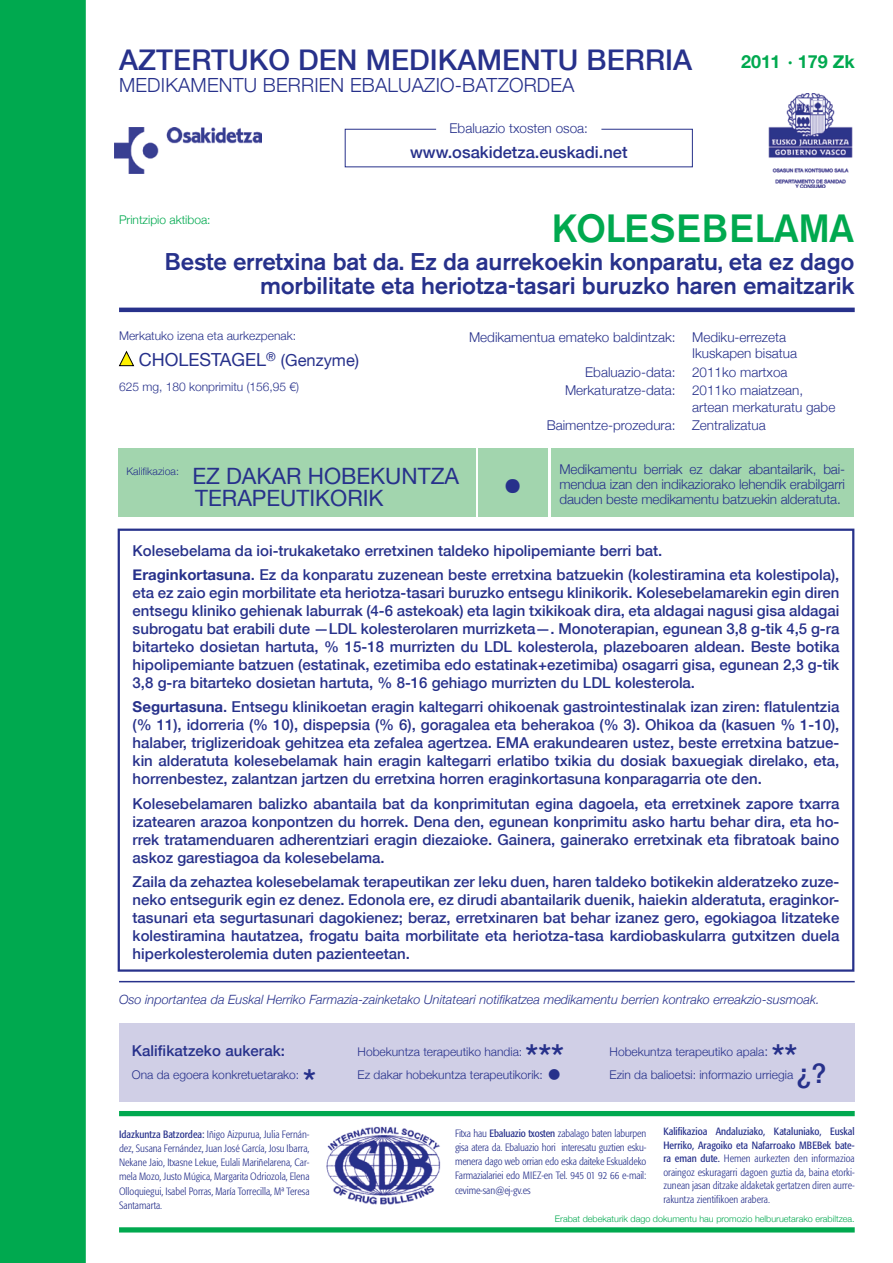
<style>
.page{position:relative;width:893px;height:1263px;background:#fff}
.page>*{position:absolute;margin:0;border:0;box-sizing:border-box;transform-origin:0 0}
.t1{font:500 39px "Akzidenz Grotesk BE";letter-spacing:-.02em;color:#00a94f}
.t2{font:500 34.5px "Helvetica Neue";color:#27318b}
.t3{font:500 28.5px "Helvetica Neue";letter-spacing:.005em;color:#27318b}
.t4{font:500 27px "Helvetica Neue";color:#27318b}
.t5{font:500 24px/24px "Akzidenz Grotesk BE";letter-spacing:-.01em;color:#27318b;text-align:right}
.t6{font:22.5px/22.5px "Helvetica Neue";color:#27318b}
.t7{font:300 19.5px "Helvetica Neue";letter-spacing:.01em;color:#27318b}
.t8{font:18px "Helvetica Neue";color:#27318b}
.t9{font:700 18px "Helvetica Neue";color:#00a94f}
.t10{font:500 16.5px "Helvetica Neue";color:#27318b}
.t11{font:500 15px/18px "Helvetica Neue";color:#27318b;text-align:justify}
.t12{font:300 13.5px/16.5px "Helvetica Neue";color:#27318b}
.t13{font:italic 300 12.75px "Helvetica Neue";color:#27318b}
.t14{font:300 12px "Helvetica Neue";color:#27318b}
.t15{font:300 12px "Helvetica Neue";color:#00a94f}
.t16{font:300 condensed 10.5px/14.2px "Formata";color:#27318b;text-align:justify}
.t17{font:300 10.5px "Helvetica Neue";color:#27318b}
.t18{font:300 9px "Helvetica Neue";color:#00a94f}
.s1{font-size:16.5px}
.s2{font-weight:700}
.s3{font-size:13.5px}
.s4{font-weight:500;font-size:30px}
.s5{font-weight:400}
</style>
<div class="page">
<div style="left:0;top:0;width:86px;height:1263px;background:#00a94f"></div>
<img style="left:115px;top:128px;width:146px;height:45px">
<img style="left:768px;top:94px;width:85px;height:94px">
<hr style="left:119px;top:308px;width:736px;height:4px;background:#27318b">
<div style="left:118px;top:449px;width:357px;height:68px;background:#a2d5ae"></div>
<div style="left:551px;top:449px;width:303px;height:68px;background:#a2d5ae"></div>
<div style="left:478px;top:449px;width:70px;height:68px;background:#a2d5ae"></div>
<div style="left:119px;top:1227px;width:736px;height:5px;background:#00a94f"></div>
<div style="left:119px;top:1111px;width:736px;height:5px;background:#00a94f"></div>
<div style="left:119px;top:1023px;width:736px;height:78px;background:#d0cfe6"></div>
<hr style="left:119px;top:981px;width:736px;height:1px;background:#27318b">
<div style="left:118px;top:529px;width:736px;height:443px;border:2px solid #27318b"></div>
<div style="left:345px;top:129px;width:348px;height:38px;background:#fff;border:1px solid #27318b"></div>
<div style="left:437px;top:119px;width:164px;height:16px;background:#fff"></div>
<img style="left:326px;top:1126px;width:115px;height:79px">
<svg style="left:119px;top:350px;width:15px;height:16px"></svg>
<p class="t3" style="left:119px;top:42px;width:575px">AZTERTUKO DEN MEDIKAMENTU BERRIA</p>
<p class="t7" style="left:119px;top:73px;width:457px">MEDIKAMENTU BERRIEN EBALUAZIO-BATZORDEA</p>
<p class="t12" style="left:450px;top:120px;width:140px">Ebaluazio txosten osoa:</p>
<p class="t10" style="left:410px;top:142px;width:219px">www.osakidetza.euskadi.net</p>
<p class="t9" style="left:741px;top:50px;width:115px">2011 · 179 Zk</p>
<p class="t1" style="left:552px;top:204px;width:304px">KOLESEBELAMA</p>
<p class="t5" style="left:164px;top:250px;width:691px">Beste erretxina bat da. Ez da aurrekoekin konparatu, eta ez dago morbilitate eta heriotza-tasari buruzko haren emaitzarik</p>
<p class="t15" style="left:119px;top:212px;width:93px">Printzipio aktiboa:</p>
<p class="t14" style="left:119px;top:328px;width:178px">Merkatuko izena eta aurkezpenak:</p>
<p class="t8" style="left:139px;top:349px;width:222px">CHOLESTAGEL<sup>®</sup> <span class="s1">(Genzyme)</span></p>
<p class="t14" style="left:119px;top:379px;width:182px">625 mg, 180 konprimitu (156,95 €)</p>
<p class="t12" style="left:692px;top:328px;width:107px;text-indent:-223px">Medikamentua emateko baldintzak: Mediku-errezeta<br>Ikuskapen bisatua</p>
<p class="t12" style="left:585px;top:363px;width:204px">Ebaluazio-data: 2011ko martxoa</p>
<p class="t12" style="left:692px;top:382px;width:145px;text-indent:-127px">Merkaturatze-data: 2011ko maiatzean, artean merkaturatu gabe</p>
<p class="t12" style="left:547px;top:417px;width:221px">Baimentze-prozedura: Zentralizatua</p>
<p class="t17" style="left:126px;top:464px;width:54px">Kalifikazioa:</p>
<p class="t6" style="left:192px;top:464px;width:268px">EZ DAKAR HOBEKUNTZA<br>TERAPEUTIKORIK</p>
<p class="t12" style="left:559px;top:462px;width:287px;line-height:15px;text-align:justify">Medikamentu berriak ez dakar abantailarik, bai&shy;mendua izan den indikaziorako lehendik erabilgarri dauden beste medikamentu batzuekin alderatuta.</p>
<p class="t11" style="left:133px;top:541px;width:531px">Kolesebelama da ioi-trukaketako erretxinen taldeko hipolipemiante berri bat.</p>
<p class="t11" style="left:133px;top:565px;width:708px"><span class="s2">Eraginkortasuna</span>. Ez da konparatu zuzenean beste erretxina batzuekin (kolestiramina eta kolestipola), eta ez zaio egin morbilitate eta heriotza-tasari buruzko entsegu klinikorik. Kolesebelamarekin egin diren entsegu kliniko gehienak laburrak (4-6 astekoak) eta lagin txikikoak dira, eta aldagai nagusi gisa aldagai subrogatu bat erabili dute —LDL kolesterolaren murrizketa—. Monoterapian, egunean 3,8 g-tik 4,5 g-ra bitarteko dosietan hartuta, % 15-18 murrizten du LDL kolesterola, plazeboaren aldean. Beste botika hipolipemiante batzuen (estatinak, ezetimiba edo estatinak+ezetimiba) osagarri gisa, egunean 2,3 g-tik 3,8 g-ra bitarteko dosietan hartuta, % 8-16 gehiago murrizten du LDL kolesterola.</p>
<p class="t11" style="left:133px;top:698px;width:708px"><span class="s2">Segurtasuna</span>. Entsegu klinikoetan eragin kaltegarri ohikoenak gastrointestinalak izan ziren: flatulentzia (% 11), idorreria (% 10), dispepsia (% 6), goragalea eta beherakoa (% 3). Ohikoa da (kasuen % 1-10), halaber, triglizeridoak gehitzea eta zefalea agertzea. EMA erakundearen ustez, beste erretxina batzue&shy;kin alderatuta kolesebelamak hain eragin kaltegarri erlatibo txikia du dosiak baxuegiak direlako, eta, horrenbestez, zalantzan jartzen du erretxina horren eraginkortasuna konparagarria ote den.</p>
<p class="t11" style="left:133px;top:794px;width:708px">Kolesebelamaren balizko abantaila bat da konprimitutan egina dagoela, eta erretxinek zapore txarra izatearen arazoa konpontzen du horrek. Dena den, egunean konprimitu asko hartu behar dira, eta ho&shy;rrek tratamenduaren adherentziari eragin diezaioke. Gainera, gainerako erretxinak eta fibratoak baino askoz garestiagoa da kolesebelama.</p>
<p class="t11" style="left:133px;top:872px;width:708px">Zaila da zehaztea kolesebelamak terapeutikan zer leku duen, haren taldeko botikekin alderatzeko zuze&shy;neko entsegurik egin ez denez. Edonola ere, ez dirudi abantailarik duenik, haiekin alderatuta, eraginkor&shy;tasunari eta segurtasunari dagokienez; beraz, erretxinaren bat behar izanez gero, egokiagoa litzateke kolestiramina hautatzea, frogatu baita morbilitate eta heriotza-tasa kardiobaskularra gutxitzen duela hiperkolesterolemia duten pazienteetan.</p>
<p class="t13" style="left:119px;top:991px;width:702px">Oso inportantea da Euskal Herriko Farmazia-zainketako Unitateari notifikatzea medikamentu berrien kontrako erreakzio-susmoak.</p>
<p class="t11" style="left:132px;top:1041px;width:155px">Kalifikatzeko aukerak:</p>
<p class="t14" style="left:358px;top:1044px;width:166px">Hobekuntza terapeutiko handia:</p>
<p class="t2" style="left:526px;top:1036px;width:40px">***</p>
<p class="t14" style="left:610px;top:1044px;width:160px">Hobekuntza terapeutiko apala<span class="s3">:</span></p>
<p class="t2" style="left:772px;top:1036px;width:27px">**</p>
<p class="t14" style="left:132px;top:1067px;width:169px">Ona da egoera konkretuetarako:</p>
<p class="t2" style="left:303px;top:1061px;width:14px">*</p>
<p class="t14" style="left:358px;top:1067px;width:437px">Ez dakar hobekuntza terapeutikorik: <span class="s4">•</span> Ezin da balioetsi: informazio urriegia</p>
<p class="t4" style="left:796px;top:1058px;width:32px">¿?</p>
<p class="t16" style="left:119px;top:1127px;width:192px"><span class="s5">Idazkuntza Batzordea:</span> Iñigo Aizpurua, Julia Fernán&shy;dez, Susana Fernández, Juan José García, Josu Ibarra, Nekane Jaio, Itxasne Lekue, Eulali Mariñelarena, Car&shy;mela Mozo, Justo Múgica, Margarita Odriozola, Elena Olloquiegui, Isabel Porras, María Torrecilla, Mª Teresa Santamarta.</p>
<p class="t16" style="left:455px;top:1126px;width:193px">Fitxa hau <span class="s5">Ebaluazio txosten</span> zabalago baten laburpen gisa atera da. Ebaluazio hori interesatu guztien esku&shy;menera dago web orrian edo eska daiteke Eskualdeko Farmazialariei edo MIEZ-en Tel. 945 01 92 66 e-mail: cevime-san@ej-gv.es</p>
<p class="t16" style="left:663px;top:1125px;width:193px;line-height:13.5px"><span class="s5">Kalifikazioa Andaluziako, Kataluniako, Euskal Herriko, Aragoiko eta Nafarroako MBEBek bate&shy;ra eman dute.</span> Hemen aurkezten den informazioa oraingoz eskuragarri dagoen guztia da, baina etorki&shy;zunean jasan ditzake aldaketak gertatzen diren aurre&shy;rakuntza zientifikoen arabera.</p>
<p class="t18" style="left:555px;top:1213px;width:301px">Erabat debekaturik dago dokumentu hau promozio helburuetarako erabiltzea.</p>
</div>
